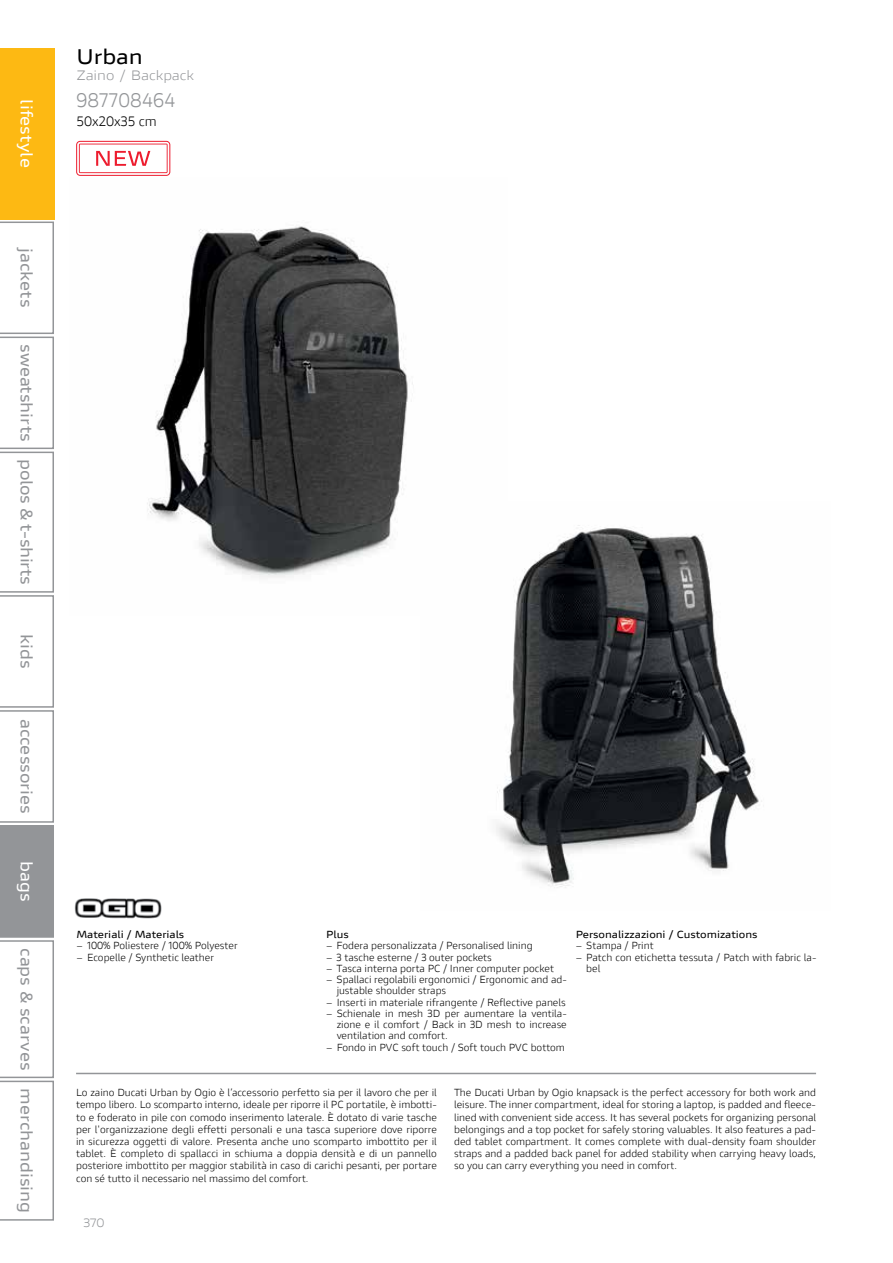
<style>
.page{position:relative;width:893px;height:1263px;background:#fff}
.page>*{position:absolute;margin:0;border:0;box-sizing:border-box;transform-origin:0 0}
.t1{font:700 21px "Ducati Style Ext";color:#000}
.t2{font:19.5px "Ducati Style";color:#939598}
.t3{font:700 16.5px "Ducati Style Ext";color:#939598}
.t4{font:700 16.5px "Ducati Style Ext";color:#fff}
.t5{font:13.5px "Ducati Style Ext";color:#939598}
.t6{font:13.5px "Ducati Style";color:#000}
.t7{font:12px "Ducati Style Ext";color:#939598}
.t8{font:10.2px/12.3px "Ducati Style";color:#000;text-align:justify}
.t9{font:700 10.2px "Ducati Style Ext";color:#000}
</style>
<div class="page">
<div style="left:0;top:48px;width:54px;height:171px;background:#fdb913"></div>
<svg style="left:0;top:222px;width:54px;height:998px"></svg>
<img style="left:147px;top:226px;width:266px;height:352px">
<svg style="left:77px;top:141px;width:93px;height:34px"></svg>
<div style="left:76px;top:141px;width:94px;height:35px;border:1px solid #ed1c2e;border-radius:4px"></div>
<svg style="left:79px;top:144px;width:89px;height:29px"></svg>
<img style="left:74px;top:898px;width:88px;height:21px">
<img style="left:496px;top:525px;width:266px;height:363px">
<hr style="left:76px;top:1073px;width:740px;height:1px;background:#939598">
<h3 class="t4" style="left:37px;top:99px;width:70px;rotate:90deg">lifestyle</h3>
<h3 class="t3" style="left:37px;top:248px;width:60px;rotate:90deg">jackets</h3>
<h3 class="t3" style="left:37px;top:344px;width:243px;rotate:90deg">sweatshirts polos &amp; t-shirts</h3>
<h3 class="t3" style="left:37px;top:634px;width:36px;rotate:90deg">kids</h3>
<h3 class="t3" style="left:37px;top:719px;width:96px;rotate:90deg">accessories</h3>
<h3 class="t4" style="left:37px;top:861px;width:42px;rotate:90deg">bags</h3>
<h3 class="t3" style="left:37px;top:948px;width:266px;rotate:90deg">caps &amp; scarves merchandising</h3>
<h1 class="t1" style="left:76px;top:42px;width:68px">Urban</h1>
<h3 class="t5" style="left:76px;top:67px;width:119px">Zaino / Backpack</h3>
<h2 class="t2" style="left:76px;top:88px;width:101px">987708464</h2>
<h3 class="t6" style="left:76px;top:113px;width:82px">50x20x35 cm</h3>
<p class="t9" style="left:76px;top:928px;width:109px">Materiali / Materials</p>
<p class="t8" style="left:76px;top:940px;width:163px">– 100% Poliestere / 100% Polyester</p>
<p class="t8" style="left:76px;top:951px;width:139px">– Ecopelle / Synthetic leather</p>
<p class="t9" style="left:326px;top:928px;width:24px">Plus</p>
<p class="t8" style="left:326px;top:940px;width:208px">– Fodera personalizzata / Personalised lining</p>
<p class="t8" style="left:326px;top:951px;width:167px">– 3 tasche esterne / 3 outer pockets</p>
<p class="t8" style="left:326px;top:962px;width:229px">– Tasca interna porta PC / Inner computer pocket</p>
<p class="t8" style="left:337px;top:974px;width:232px;line-height:11.2px;text-indent:-11px">– Spallaci regolabili ergonomici / Ergonomic and ad&shy;justable shoulder straps</p>
<p class="t8" style="left:326px;top:996px;width:241px">– Inserti in materiale rifrangente / Reflective panels</p>
<p class="t8" style="left:337px;top:1008px;width:232px;line-height:11.2px;text-indent:-10px">– Schienale in mesh 3D per aumentare la ventila&shy;zione e il comfort / Back in 3D mesh to increase ventilation and comfort.</p>
<p class="t8" style="left:326px;top:1041px;width:240px">– Fondo in PVC soft touch / Soft touch PVC bottom</p>
<p class="t9" style="left:576px;top:928px;width:183px">Personalizzazioni / Customizations</p>
<p class="t8" style="left:576px;top:940px;width:79px">– Stampa / Print</p>
<p class="t8" style="left:586px;top:951px;width:232px;line-height:11.2px;text-indent:-10px">– Patch con etichetta tessuta / Patch with fabric la&shy;bel</p>
<p class="t8" style="left:76px;top:1086px;width:362px">Lo zaino Ducati Urban by Ogio è l’accessorio perfetto sia per il lavoro che per il tempo libero. Lo scomparto interno, ideale per riporre il PC portatile, è imbotti&shy;to e foderato in pile con comodo inserimento laterale. È dotato di varie tasche per l'organizzazione degli effetti personali e una tasca superiore dove riporre in sicurezza oggetti di valore. Presenta anche uno scomparto imbottito per il tablet. È completo di spallacci in schiuma a doppia densità e di un pannello posteriore imbottito per maggior stabilità in caso di carichi pesanti, per portare con sé tutto il necessario nel massimo del comfort.</p>
<p class="t8" style="left:454px;top:1086px;width:363px">The Ducati Urban by Ogio knapsack is the perfect accessory for both work and leisure. The inner compartment, ideal for storing a laptop, is padded and fleece&shy;lined with convenient side access. It has several pockets for organizing personal belongings and a top pocket for safely storing valuables. It also features a pad&shy;ded tablet compartment. It comes complete with dual-density foam shoulder straps and a padded back panel for added stability when carrying heavy loads, so you can carry everything you need in comfort.</p>
<p class="t7" style="left:83px;top:1215px;width:23px">370</p>
</div>
